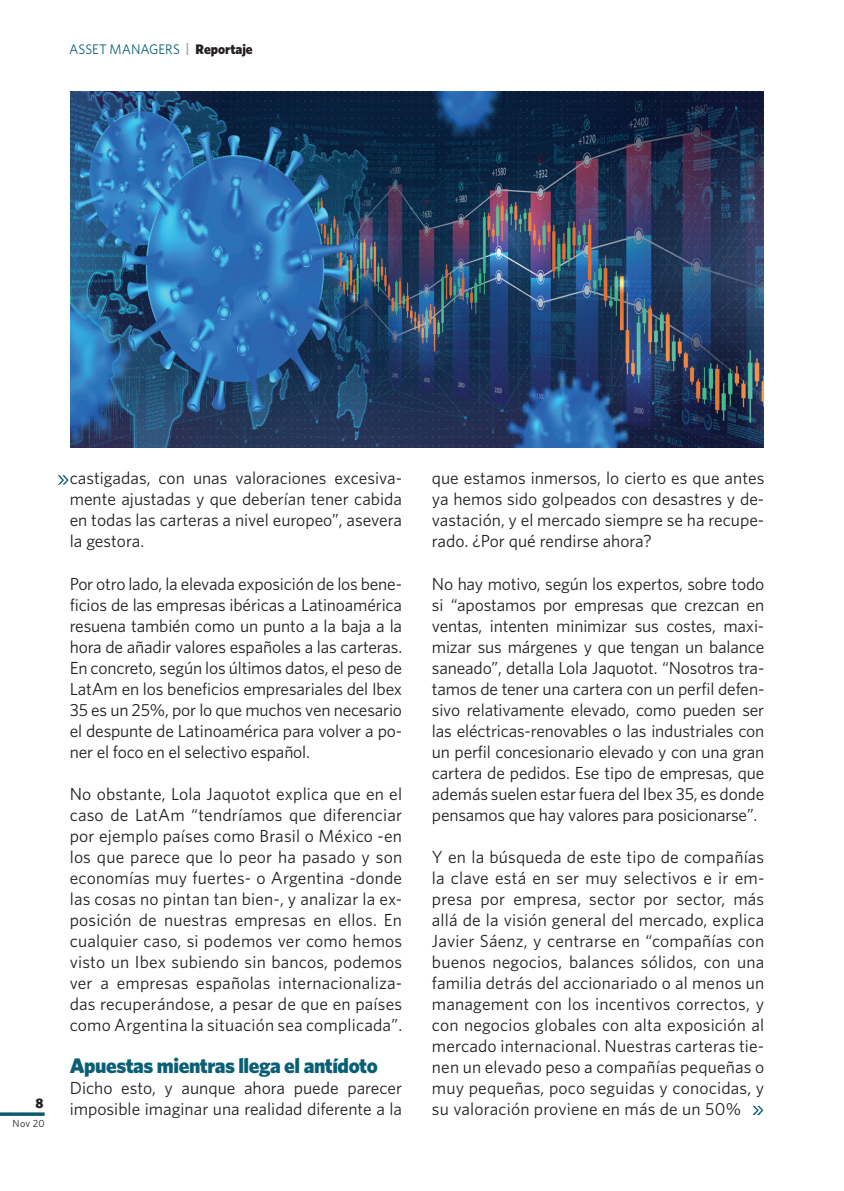
<style>
.page{position:relative;width:844px;height:1191px;background:#fff}
.page>*{position:absolute;margin:0;border:0;box-sizing:border-box;transform-origin:0 0}
.t1{font:900 21px "Whitney";letter-spacing:-.02em;color:#0a5f74}
.t2{font:17.5px/21px "Whitney";color:#231f20;text-align:justify}
.t3{font:13.83px "Whitney";letter-spacing:-.005em;color:#0a5f74}
.t4{font:900 13.83px "Whitney";color:#231f20}
.t5{font:10.33px "Whitney";color:#231f20}
.s1{font-family:"DIN";font-weight:500;font-size:14px;color:#a8a9ad}
.s2{font-weight:900;color:#231f20}
</style>
<div class="page">
<hr style="left:0;top:1112px;width:45px;height:3px;background:#0b5a6f">
<svg style="left:57px;top:474px;width:12px;height:11px"></svg>
<svg style="left:752px;top:1105px;width:11px;height:10px"></svg>
<img style="left:71px;top:91px;width:692px;height:356px">
<p class="t3" style="left:69px;top:41px;width:185px">ASSET MANAGERS <span class="s1">|</span> <span class="s2">Reportaje</span></p>
<p class="t4" style="left:35px;top:1094px;width:10px">8</p>
<p class="t5" style="left:13px;top:1117px;width:34px">Nov 20</p>
<p class="t2" style="left:70px;top:467px;width:334px">castigadas, con unas valoraciones excesiva&shy;mente ajustadas y que deberían tener cabida en todas las carteras a nivel europeo”, asevera la gestora.</p>
<p class="t2" style="left:70px;top:572px;width:334px">Por otro lado, la elevada exposición de los bene&shy;ficios de las empresas ibéricas a Latinoamérica resuena también como un punto a la baja a la hora de añadir valores españoles a las carteras.<br>En concreto, según los últimos datos, el peso de LatAm en los beneficios empresariales del Ibex 35 es un 25%, por lo que muchos ven necesario el despunte de Latinoamérica para volver a po&shy;ner el foco en el selectivo español.</p>
<p class="t2" style="left:70px;top:782px;width:334px">No obstante, Lola Jaquotot explica que en el caso de LatAm “tendríamos que diferenciar por ejemplo países como Brasil o México -en los que parece que lo peor ha pasado y son economías muy fuertes- o Argentina -donde las cosas no pintan tan bien-, y analizar la ex&shy;posición de nuestras empresas en ellos. En cualquier caso, si podemos ver como hemos visto un Ibex subiendo sin bancos, podemos ver a empresas españolas internacionaliza&shy;das recuperándose, a pesar de que en países como Argentina la situación sea complicada”.</p>
<p class="t1" style="left:70px;top:1052px;width:309px">Apuestas mientras llega el antídoto</p>
<p class="t2" style="left:70px;top:1076px;width:334px">Dicho esto, y aunque ahora puede parecer imposible imaginar una realidad diferente a la</p>
<p class="t2" style="left:432px;top:467px;width:334px">que estamos inmersos, lo cierto es que antes ya hemos sido golpeados con desastres y de&shy;vastación, y el mercado siempre se ha recupe&shy;rado. ¿Por qué rendirse ahora?</p>
<p class="t2" style="left:432px;top:572px;width:334px">No hay motivo, según los expertos, sobre todo si “apostamos por empresas que crezcan en ventas, intenten minimizar sus costes, maxi&shy;mizar sus márgenes y que tengan un balance saneado”, detalla Lola Jaquotot. “Nosotros tra&shy;tamos de tener una cartera con un perfil defen&shy;sivo relativamente elevado, como pueden ser las eléctricas-renovables o las industriales con un perfil concesionario elevado y con una gran cartera de pedidos. Ese tipo de empresas, que además suelen estar fuera del Ibex 35, es donde pensamos que hay valores para posicionarse”.</p>
<p class="t2" style="left:432px;top:845px;width:334px">Y en la búsqueda de este tipo de compañías la clave está en ser muy selectivos e ir em&shy;presa por empresa, sector por sector, más allá de la visión general del mercado, explica Javier Sáenz, y centrarse en “compañías con buenos negocios, balances sólidos, con una familia detrás del accionariado o al menos un management con los incentivos correctos, y con negocios globales con alta exposición al mercado internacional. Nuestras carteras tie&shy;nen un elevado peso a compañías pequeñas o muy pequeñas, poco seguidas y conocidas, y su valoración proviene en más de un 50%</p>
</div>
